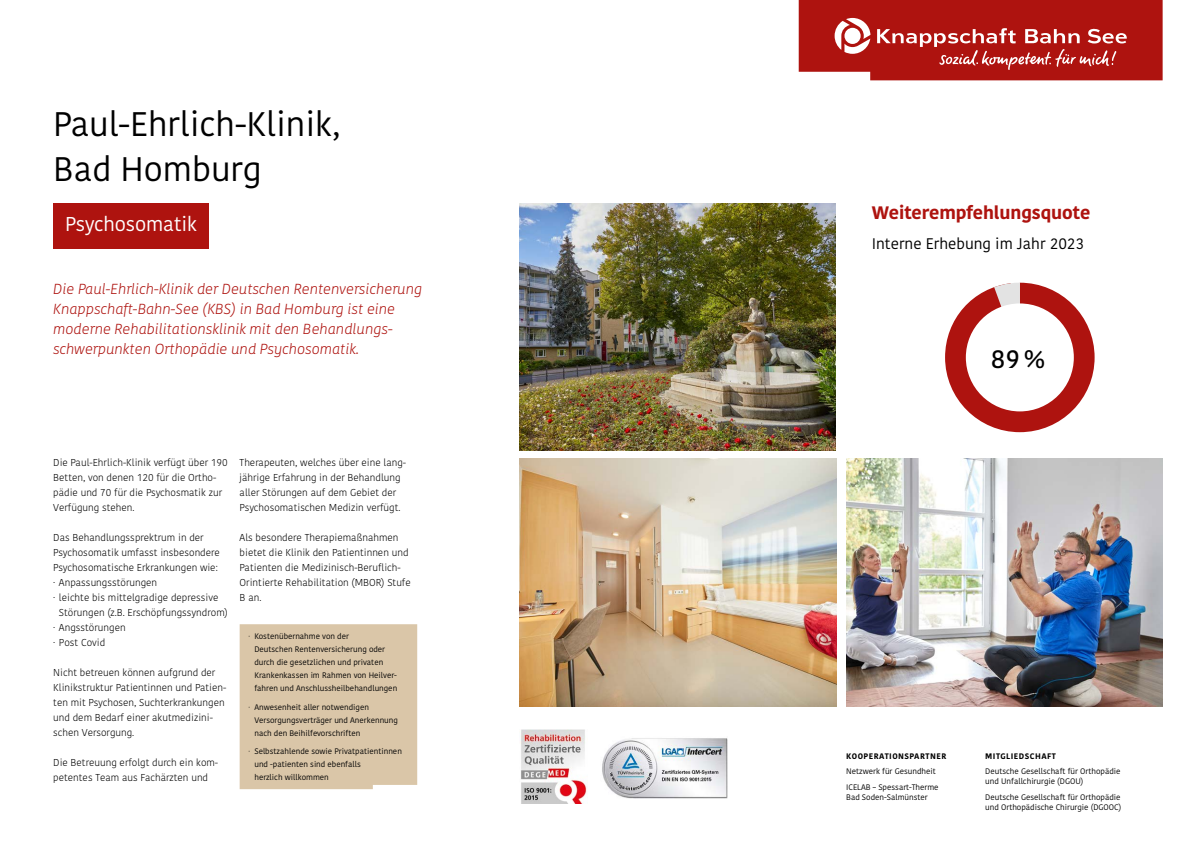
<style>
.page{position:relative;width:1191px;height:842px;background:#fff}
.page>*{position:absolute;margin:0;border:0;box-sizing:border-box;transform-origin:0 0}
._03_Texte_Headline_Kohinoor_Regular_34pt{font:34px/45px "Kohinoor KBS";color:#000}
.t1{font:500 25.5px "Kohinoor KBS";color:#000}
._01_Titel_Kapitel_Titel_1_Zeile_Kohinoor_{font:20px "Kohinoor KBS";letter-spacing:-.005em;color:#fff}
._04_Fakten_Faktenbox_H2{font:700 18px "Kohinoor KBS";letter-spacing:-.005em;color:#ae130f}
._04_Fakten_Faktenbox_Kohinoor_Light_33_75{font:15.3px "Kohinoor KBS";color:#000}
._03_Texte_Teaser_Kohinoor_Light_Italic_14{font:italic 300 14.5px/20px "Kohinoor KBS";color:#ae130f}
._03_Texte_Fließtext_Kohinoor_Light_10pt{font:300 10px/15px "Kohinoor KBS";color:#000}
._07_Impressum_Impressum_Kohinoor_Regular_{font:8px/13px "Kohinoor KBS";color:#000}
._07_Impressum_Impressum_Headline_Kohinoor{font:8px/10px "Kohinoor KBS";color:#000}
._07_Impressum_Impressum_Headline_Kohinoor-2{font:700 8px "Kohinoor KBS";letter-spacing:.06em;color:#000}
.s1{font-weight:300}
</style>
<div class="page">
<svg style="left:798px;top:0;width:364px;height:80px;background:#b8302c"></svg>
<div style="left:53px;top:204px;width:156px;height:45px;background:#ae130f"></div>
<img style="left:519px;top:459px;width:317px;height:247px">
<img style="left:846px;top:459px;width:316px;height:247px">
<img style="left:519px;top:204px;width:316px;height:247px">
<svg style="left:945px;top:283px;width:149px;height:149px"></svg>
<div style="left:965px;top:303px;width:108px;height:108px;background:#fff;border-radius:50%"></div>
<div style="left:240px;top:624px;width:177px;height:165px;background:#dac6a8"></div>
<img style="left:520px;top:730px;width:67px;height:74px">
<img style="left:602px;top:738px;width:126px;height:60px">
<h1 class="_03_Texte_Headline_Kohinoor_Regular_34pt" style="left:53px;top:102px;width:289px">Paul-Ehrlich-Klinik,<br>Bad Homburg</h1>
<h2 class="_01_Titel_Kapitel_Titel_1_Zeile_Kohinoor_" style="left:65px;top:212px;width:133px">Psychosomatik</h2>
<p class="_03_Texte_Teaser_Kohinoor_Light_Italic_14" style="left:53px;top:279px;width:370px">Die Paul-Ehrlich-Klinik der Deutschen Rentenversicherung Knappschaft-Bahn-See (KBS) in Bad Homburg ist eine moderne Rehabilitationsklinik mit den Behandlungs&shy;schwerpunkten Orthopädie und Psychosomatik.</p>
<p class="_03_Texte_Fließtext_Kohinoor_Light_10pt" style="left:53px;top:455px;width:176px">Die Paul-Ehrlich-Klinik verfügt über 190<br>Betten, von denen 120 für die Ortho&shy;pädie und 70 für die Psychosmatik zur Verfügung stehen.</p>
<p class="_03_Texte_Fließtext_Kohinoor_Light_10pt" style="left:53px;top:530px;width:168px">Das Behandlungssprektrum in der<br>Psychosomatik umfasst insbesondere<br>Psychosomatische Erkrankungen wie:</p>
<p class="_03_Texte_Fließtext_Kohinoor_Light_10pt" style="left:53px;top:575px;width:105px">· Anpassungsstörungen</p>
<p class="_03_Texte_Fließtext_Kohinoor_Light_10pt" style="left:59px;top:590px;width:170px;text-indent:-6px">· leichte bis mittelgradige depressive<br>Störungen (z.B. Erschöpfungssyndrom)</p>
<p class="_03_Texte_Fließtext_Kohinoor_Light_10pt" style="left:53px;top:620px;width:74px">· Angsstörungen</p>
<p class="_03_Texte_Fließtext_Kohinoor_Light_10pt" style="left:53px;top:635px;width:53px">· Post Covid</p>
<p class="_03_Texte_Fließtext_Kohinoor_Light_10pt" style="left:53px;top:665px;width:175px">Nicht betreuen können aufgrund der Klinikstruktur Patientinnen und Patien&shy;ten mit Psychosen, Suchterkrankungen und dem Bedarf einer akutmedizini&shy;schen Versorgung.</p>
<p class="_03_Texte_Fließtext_Kohinoor_Light_10pt" style="left:53px;top:755px;width:166px">Die Betreuung erfolgt durch ein kom&shy;petentes Team aus Fachärzten und</p>
<p class="_03_Texte_Fließtext_Kohinoor_Light_10pt" style="left:240px;top:455px;width:168px">Therapeuten, welches über eine lang&shy;jährige Erfahrung in der Behandlung aller Störungen auf dem Gebiet der Psychosomatischen Medizin verfügt.</p>
<p class="_03_Texte_Fließtext_Kohinoor_Light_10pt" style="left:240px;top:530px;width:173px">Als besondere Therapiemaßnahmen bietet die Klinik den Patientinnen und<br>Patienten die Medizinisch-Beruflich-<br>Orintierte Rehabilitation (MBOR) Stufe<br>B an.</p>
<p class="_07_Impressum_Impressum_Kohinoor_Regular_" style="left:254px;top:630px;width:144px;text-indent:-6px"><span class="s1">·</span> Kostenübernahme von der<br>Deutschen Rentenversicherung oder durch die gesetzlichen und privaten Krankenkassen im Rahmen von Heilver&shy;fahren und Anschlussheilbehandlungen</p>
<p class="_07_Impressum_Impressum_Kohinoor_Regular_" style="left:254px;top:700px;width:145px;text-indent:-6px"><span class="s1">·</span> Anwesenheit aller notwendigen<br>Versorgungsverträger und Anerkennung nach den Beihilfevorschriften</p>
<p class="_07_Impressum_Impressum_Kohinoor_Regular_" style="left:254px;top:745px;width:149px;text-indent:-6px"><span class="s1">·</span> Selbstzahlende sowie Privatpatientinnen und -patienten sind ebenfalls<br>herzlich willkommen</p>
<h2 class="_04_Fakten_Faktenbox_H2" style="left:871px;top:200px;width:220px">Weiterempfehlungsquote</h2>
<p class="_04_Fakten_Faktenbox_Kohinoor_Light_33_75" style="left:871px;top:233px;width:214px">Interne Erhebung im Jahr 2023</p>
<p class="t1" style="left:991px;top:343px;width:56px">89 %</p>
<p class="_07_Impressum_Impressum_Headline_Kohinoor-2" style="left:846px;top:751px;width:102px">KOOPERATIONSPARTNER</p>
<p class="_07_Impressum_Impressum_Kohinoor_Regular_" style="left:846px;top:765px;width:91px">Netzwerk für Gesundheit</p>
<p class="_07_Impressum_Impressum_Headline_Kohinoor" style="left:846px;top:782px;width:94px">ICELAB – Spessart-Therme<br>Bad Soden-Salmünster</p>
<p class="_07_Impressum_Impressum_Headline_Kohinoor-2" style="left:985px;top:751px;width:72px">MITGLIEDSCHAFT</p>
<p class="_07_Impressum_Impressum_Kohinoor_Regular_" style="left:985px;top:767px;width:137px;line-height:10px">Deutsche Gesellschaft für Orthopädie und Unfallchirurgie (DGOU)</p>
<p class="_07_Impressum_Impressum_Kohinoor_Regular_" style="left:985px;top:792px;width:138px;line-height:10px">Deutsche Gesellschaft für Orthopädie und Orthopädische Chirurgie (DGOOC)</p>
</div>
